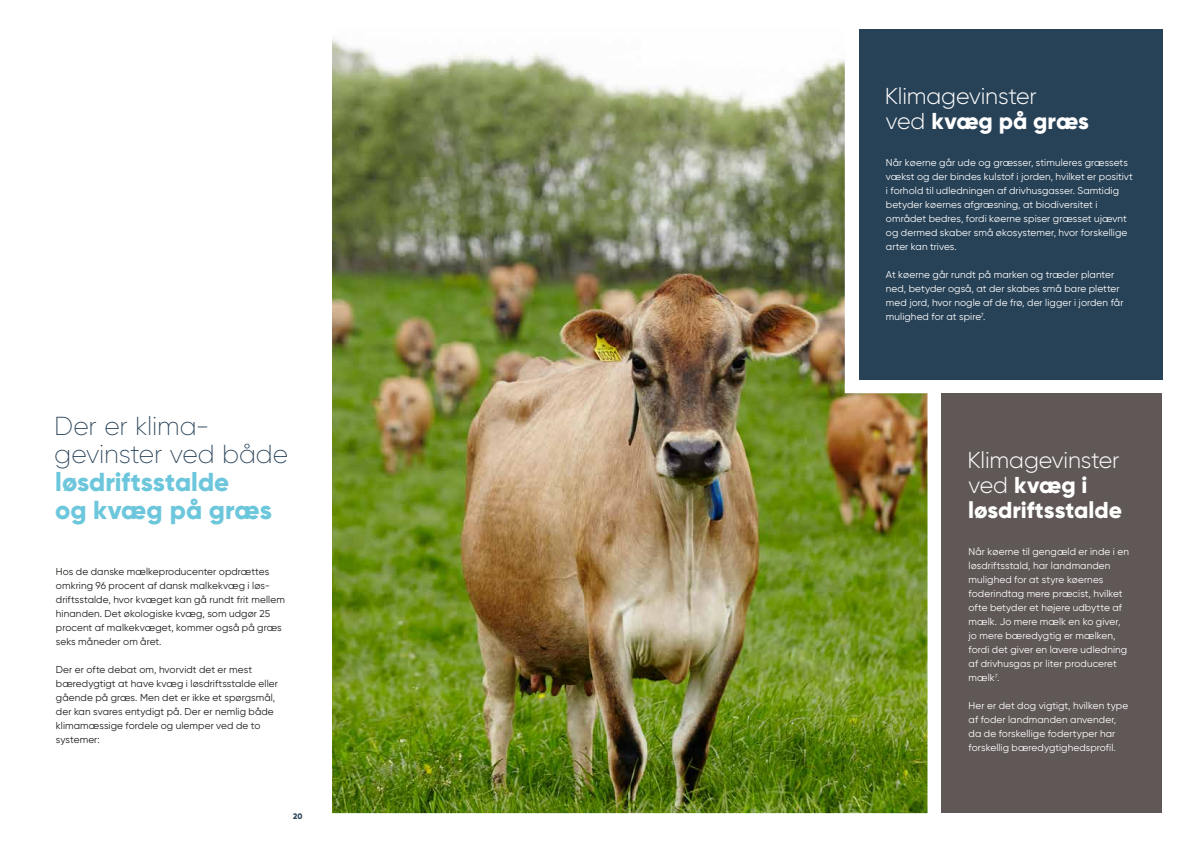
<style>
.page{position:relative;width:1191px;height:842px;background:#fff}
.page>*{position:absolute;margin:0;border:0;box-sizing:border-box;transform-origin:0 0}
.t1{font:200 26px/28px "Gilroy";letter-spacing:-.005em;color:#274156}
.t2{font:800 26px/28px "Gilroy";color:#6dc7dc}
.t3{font:800 23px/25px "Gilroy";color:#fff}
.t4{font:300 23px/25px "Gilroy";letter-spacing:-.005em;color:#fff}
.t5{font:10px/14px "Gilroy";letter-spacing:.01em;color:#fff}
.t6{font:10px/14px "Gilroy";letter-spacing:.01em;color:#1d1d1b}
.t7{font:800 8px "Gilroy";color:#274156}
.s1{font-weight:800}
.s2{font-weight:300}
</style>
<div class="page">
<img style="left:332px;top:38px;width:595px;height:775px">
<div style="left:859px;top:29px;width:303px;height:350px;background:#274156"></div>
<div style="left:941px;top:393px;width:221px;height:420px;background:#5f5856"></div>
<h1 class="t1" style="left:54px;top:412px;width:235px">Der er klima&shy;gevinster ved både</h1>
<h1 class="t2" style="left:55px;top:468px;width:218px">løsdriftsstalde<br>og kvæg på græs</h1>
<p class="t6" style="left:56px;top:565px;width:230px">Hos de danske mælkeproducenter opdrættes omkring 96 procent af dansk malkekvæg i løs&shy;driftsstalde, hvor kvæget kan gå rundt frit mellem hinanden. Det økologiske kvæg, som udgør 25 procent af malkekvæget, kommer også på græs seks måneder om året.</p>
<p class="t6" style="left:56px;top:663px;width:223px">Der er ofte debat om, hvorvidt det er mest bæredygtigt at have kvæg i løsdriftsstalde eller gående på græs. Men det er ikke et spørgsmål, der kan svares entydigt på. Der er nemlig både klimamæssige fordele og ulemper ved de to systemer:</p>
<p class="t7" style="left:293px;top:811px;width:11px">20</p>
<h2 class="t4" style="left:884px;top:83px;width:206px">Klimagevinster<br>ved <span class="s1">kvæg på græs</span></h2>
<p class="t5" style="left:886px;top:155px;width:249px">Når køerne går ude og græsser, stimuleres græssets vækst og der bindes kulstof i jorden, hvilket er positivt i forhold til udledningen af drivhusgasser. Samtidig betyder køernes afgræsning, at biodiversitet i området bedres, fordi køerne spiser græsset ujævnt og dermed skaber små økosystemer, hvor forskellige arter kan trives.</p>
<p class="t5" style="left:886px;top:267px;width:239px">At køerne går rundt på marken og træder planter ned, betyder også, at der skabes små bare pletter med jord, hvor nogle af de frø, der ligger i jorden får mulighed for at spire<sup>7</sup>.</p>
<h2 class="t3" style="left:967px;top:448px;width:156px"><span class="s2">Klimagevinster ved</span> kvæg i løsdriftsstalde</h2>
<p class="t5" style="left:968px;top:545px;width:162px">Når køerne til gengæld er inde i en løsdriftsstald, har landmanden mulighed for at styre køernes foderindtag mere præcist, hvilket ofte betyder et højere udbytte af mælk. Jo mere mælk en ko giver, jo mere bæredygtig er mælken, fordi det giver en lavere udledning af drivhusgas pr liter produceret mælk<sup>7</sup>.</p>
<p class="t5" style="left:968px;top:699px;width:161px">Her er det dog vigtigt, hvilken type af foder landmanden anvender, da de forskellige fodertyper har forskellig bæredygtighedsprofil.</p>
</div>
